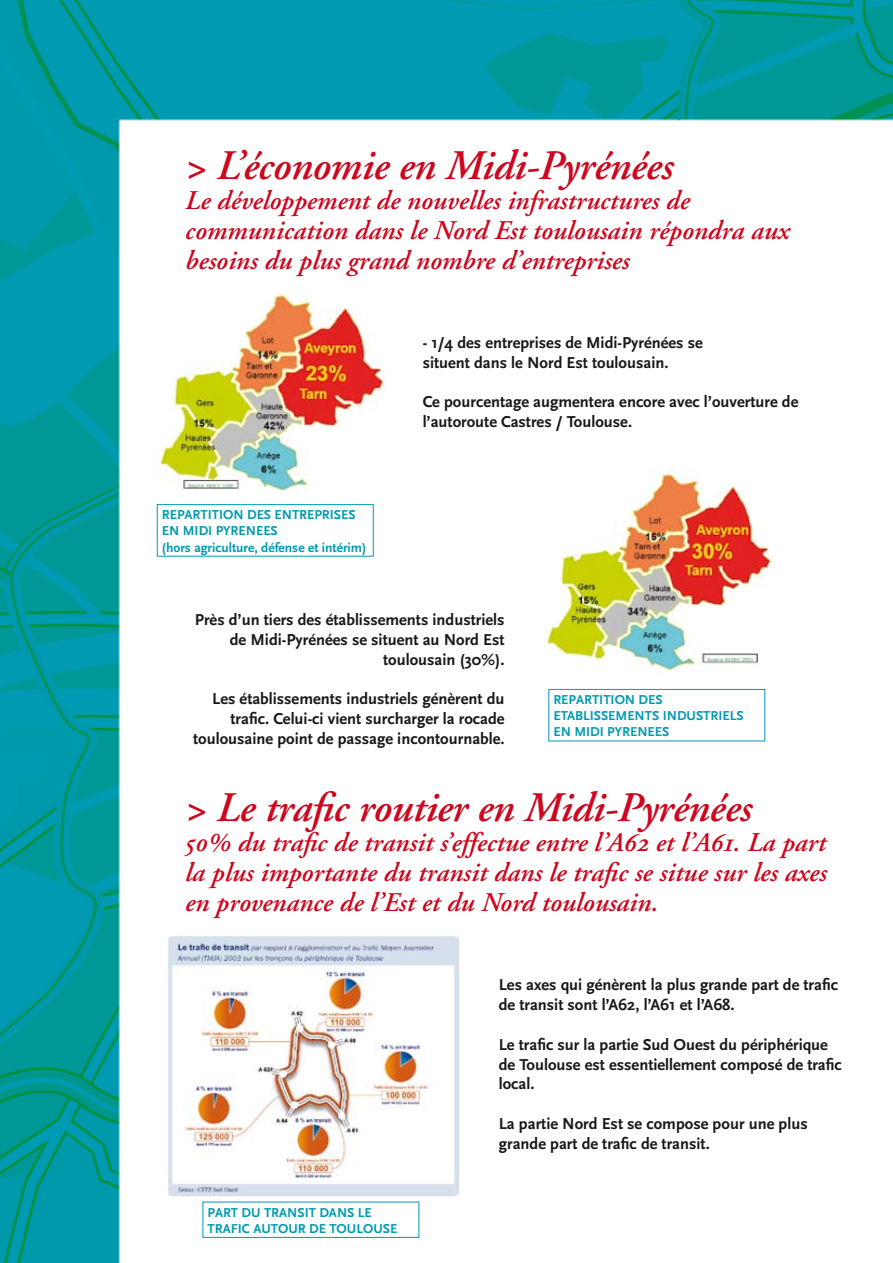
<style>
.page{position:relative;width:893px;height:1263px;background:#fff}
.page>*{position:absolute;margin:0;border:0;box-sizing:border-box;transform-origin:0 0}
.t1{font:42px "Adobe Garamond Semibold Italic Os F";letter-spacing:-.01em;color:#cc071e}
.t2{font:27px/30px "Adobe Garamond Semibold Italic Os F";color:#cc071e}
.t3{font:700 16.5px/19.8px "Scala Sans";color:#1a171b}
.t4{font:700 13.5px/16.2px "Scala Sans";color:#009ab1}
</style>
<div class="page">
<img style="left:0;top:0;width:893px;height:1263px">
<img style="left:153px;top:291px;width:231px;height:203px">
<div style="left:157px;top:505px;width:216px;height:51px;background:#fff"></div>
<div style="left:157px;top:504px;width:217px;height:52px;border:1px solid #009ab1"></div>
<img style="left:545px;top:467px;width:227px;height:206px">
<div style="left:549px;top:689px;width:216px;height:52px;background:#fff"></div>
<div style="left:548px;top:689px;width:217px;height:52px;border:1px solid #009ab1"></div>
<img style="left:167px;top:935px;width:291px;height:262px">
<div style="left:203px;top:1202px;width:216px;height:35px;background:#fff"></div>
<div style="left:202px;top:1202px;width:217px;height:36px;border:1px solid #009ab1"></div>
<h1 class="t1" style="left:185px;top:142px;width:489px">&gt; L’économie en Midi-Pyrénées</h1>
<h2 class="t2" style="left:185px;top:186px;width:606px">Le développement de nouvelles infrastructures de communication dans le Nord Est toulousain répondra aux besoins du plus grand nombre d’entreprises</h2>
<p class="t4" style="left:162px;top:507px;width:206px">REPARTITION DES ENTREPRISES<br>EN MIDI PYRENEES<br>(hors agriculture, défense et intérim)</p>
<p class="t3" style="left:423px;top:333px;width:282px">- 1/4 des entreprises de Midi-Pyrénées se situent dans le Nord Est toulousain.</p>
<p class="t3" style="left:423px;top:392px;width:377px">Ce pourcentage augmentera encore avec l’ouverture de l’autoroute Castres / Toulouse.</p>
<p class="t3" style="left:195px;top:610px;width:311px;text-align:right">Près d’un tiers des établissements industriels de Midi-Pyrénées se situent au Nord Est toulousain (30%).</p>
<p class="t3" style="left:193px;top:689px;width:313px;text-align:right">Les établissements industriels génèrent du trafic. Celui-ci vient surcharger la rocade toulousaine point de passage incontournable.</p>
<p class="t4" style="left:553px;top:692px;width:192px">REPARTITION DES<br>ETABLISSEMENTS INDUSTRIELS<br>EN MIDI PYRENEES</p>
<h1 class="t1" style="left:185px;top:784px;width:568px">&gt; Le trafic routier en Midi-Pyrénées</h1>
<h2 class="t2" style="left:185px;top:828px;width:643px;text-align:justify">50% du trafic de transit s’effectue entre l’A62 et l’A61. La part la plus importante du transit dans le trafic se situe sur les axes en provenance de l’Est et du Nord toulousain.</h2>
<p class="t4" style="left:208px;top:1204px;width:191px">PART DU TRANSIT DANS LE<br>TRAFIC AUTOUR DE TOULOUSE</p>
<p class="t3" style="left:499px;top:975px;width:341px">Les axes qui génèrent la plus grande part de trafic de transit sont l’A62, l’A61 et l’A68.</p>
<p class="t3" style="left:499px;top:1035px;width:345px">Le trafic sur la partie Sud Ouest du périphérique de Toulouse est essentiellement composé de trafic local.</p>
<p class="t3" style="left:499px;top:1114px;width:310px">La partie Nord Est se compose pour une plus grande part de trafic de transit.</p>
</div>
